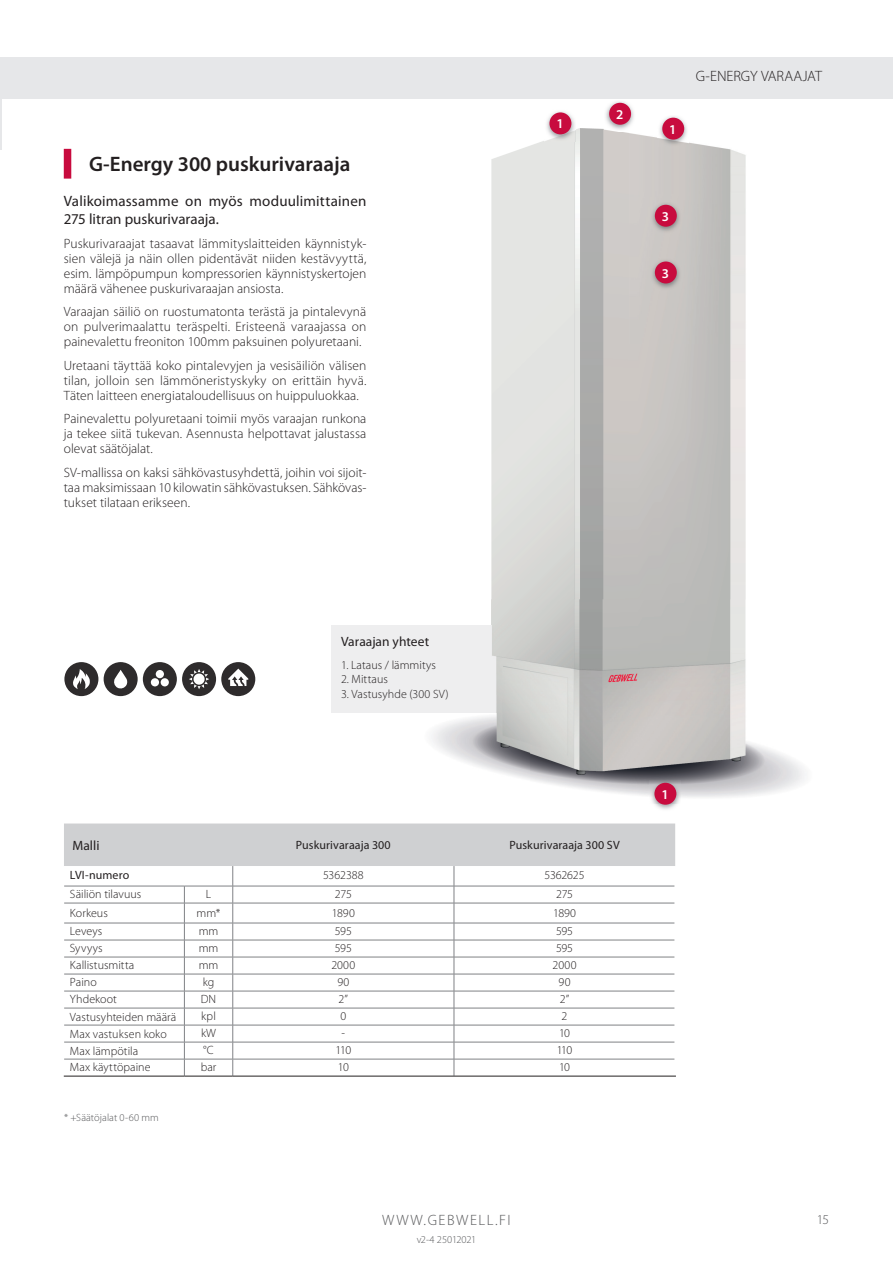
<style>
.page{position:relative;width:893px;height:1263px;background:#fff}
.page>*{position:absolute;margin:0;border:0;box-sizing:border-box;transform-origin:0 0}
.t1{font:600 21px "Myriad Pro";color:#231f20}
.t2{font:15px/18px "Myriad Pro";letter-spacing:.01em;color:#231f20}
.t3{font:300 15px "Myriad Pro";letter-spacing:-.005em;color:#231f20}
.t4{font:300 15px "Myriad Pro";letter-spacing:.1em;color:#57585a}
.t5{font:300 13.5px/15px "Myriad Pro";color:#231f20;text-align:justify}
.t6{font:13.5px "Myriad Pro";color:#231f20}
.t7{font:600 13.5px "Myriad Pro";color:#fff}
.t8{font:300 13.5px "Myriad Pro";color:#57585a}
.t9{font:300 12px "Myriad Pro";letter-spacing:.005em;color:#231f20}
.t10{font:12px "Myriad Pro";letter-spacing:.005em;color:#231f20}
.t11{font:300 12px "Myriad Pro";letter-spacing:-.015em;color:#231f20}
.t12{font:300 10.5px "Myriad Pro";color:#57585a}
.t13{font:300 10.5px "Myriad Pro";letter-spacing:-.03em;color:#57585a}
</style>
<div class="page">
<hr style="left:0;top:57px;width:1px;height:93px;background:#e6e7e9">
<div style="left:331px;top:625px;width:198px;height:88px;background:#eeeeef"></div>
<img style="left:491px;top:128px;width:255px;height:522px">
<img style="left:529px;top:650px;width:277px;height:148px">
<img style="left:431px;top:625px;width:98px;height:154px">
<div style="left:0;top:57px;width:893px;height:42px;background:#e6e7e9"></div>
<svg style="left:64px;top:662px;width:34px;height:34px"></svg>
<svg style="left:104px;top:662px;width:151px;height:34px"></svg>
<div style="left:64px;top:149px;width:7px;height:30px;background:#c80b3e"></div>
<svg style="left:64px;top:823px;width:611px;height:253px"></svg>
<hr style="left:64px;top:886px;width:120px;height:1px;background:#808285">
<hr style="left:184px;top:886px;width:49px;height:1px;background:#808285">
<hr style="left:64px;top:1025px;width:120px;height:1px;background:#808285">
<hr style="left:184px;top:1025px;width:49px;height:1px;background:#808285">
<hr style="left:233px;top:1025px;width:221px;height:1px;background:#808285">
<hr style="left:64px;top:1042px;width:120px;height:1px;background:#808285">
<hr style="left:184px;top:1042px;width:49px;height:1px;background:#808285">
<hr style="left:233px;top:1042px;width:221px;height:1px;background:#808285">
<hr style="left:64px;top:1076px;width:120px;height:1px;background:#231f20">
<hr style="left:184px;top:1076px;width:49px;height:1px;background:#231f20">
<hr style="left:233px;top:1076px;width:221px;height:1px;background:#231f20">
<hr style="left:454px;top:1076px;width:222px;height:1px;background:#231f20">
<img style="left:604px;top:101px;width:32px;height:31px">
<div style="left:609px;top:103px;width:22px;height:22px;background:#c80b3e;border-radius:50%"></div>
<img style="left:650px;top:202px;width:31px;height:31px">
<div style="left:655px;top:205px;width:22px;height:22px;background:#c80b3e;border-radius:50%"></div>
<img style="left:650px;top:259px;width:31px;height:31px">
<div style="left:655px;top:261px;width:22px;height:22px;background:#c80b3e;border-radius:50%"></div>
<img style="left:545px;top:111px;width:31px;height:30px">
<div style="left:549px;top:112px;width:22px;height:22px;background:#c80b3e;border-radius:50%"></div>
<img style="left:657px;top:116px;width:32px;height:30px">
<div style="left:662px;top:118px;width:22px;height:22px;background:#c80b3e;border-radius:50%"></div>
<img style="left:650px;top:780px;width:31px;height:30px">
<div style="left:654px;top:783px;width:22px;height:22px;background:#c80b3e;border-radius:50%"></div>
<h1 class="t1" style="left:89px;top:151px;width:263px">G-Energy 300 puskurivaraaja</h1>
<p class="t2" style="left:64px;top:192px;width:304px">Valikoimassamme on myös moduulimittainen<br>275 litran puskurivaraaja.</p>
<p class="t5" style="left:64px;top:236px;width:304px">Puskurivaraajat tasaavat lämmityslaitteiden käynnistyk&shy;sien välejä ja näin ollen pidentävät niiden kestävyyttä, esim. lämpöpumpun kompressorien käynnistyskertojen määrä vähenee puskurivaraajan ansiosta.</p>
<p class="t5" style="left:64px;top:304px;width:304px">Varaajan säiliö on ruostumatonta terästä ja pintalevynä on pulverimaalattu teräspelti. Eristeenä varaajassa on painevalettu freoniton 100mm paksuinen polyuretaani.</p>
<p class="t5" style="left:64px;top:358px;width:304px">Uretaani täyttää koko pintalevyjen ja vesisäiliön välisen tilan, jolloin sen lämmöneristyskyky on erittäin hyvä.<br>Täten laitteen energiataloudellisuus on huippuluokkaa.</p>
<p class="t5" style="left:64px;top:411px;width:304px">Painevalettu polyuretaani toimii myös varaajan runkona ja tekee siitä tukevan. Asennusta helpottavat jalustassa olevat säätöjalat.</p>
<p class="t5" style="left:64px;top:465px;width:304px">SV-mallissa on kaksi sähkövastusyhdettä, joihin voi sijoit&shy;taa maksimissaan 10 kilowatin sähkövastuksen. Sähkövas&shy;tukset tilataan erikseen.</p>
<p class="t7" style="left:556px;top:115px;width:9px">1</p>
<p class="t7" style="left:616px;top:106px;width:9px">2</p>
<p class="t7" style="left:669px;top:121px;width:9px">1</p>
<p class="t3" style="left:696px;top:67px;width:128px">G-ENERGY VARAAJAT</p>
<p class="t7" style="left:662px;top:208px;width:9px">3</p>
<p class="t7" style="left:662px;top:264px;width:9px">3</p>
<p class="t6" style="left:341px;top:633px;width:90px">Varaajan yhteet</p>
<p class="t9" style="left:341px;top:657px;width:97px">1. Lataus / lämmitys</p>
<p class="t9" style="left:341px;top:672px;width:48px">2. Mittaus</p>
<p class="t9" style="left:341px;top:686px;width:109px">3. Vastusyhde (300 SV)</p>
<p class="t6" style="left:72px;top:837px;width:29px">Malli</p>
<p class="t10" style="left:296px;top:838px;width:96px">Puskurivaraaja 300</p>
<p class="t10" style="left:509px;top:838px;width:112px">Puskurivaraaja 300 SV</p>
<p class="t10" style="left:70px;top:868px;width:61px">LVI-numero</p>
<p class="t9" style="left:323px;top:868px;width:42px">5362388</p>
<p class="t11" style="left:544px;top:868px;width:42px">5362625</p>
<p class="t9" style="left:70px;top:887px;width:73px">Säiliön tilavuus</p>
<p class="t9" style="left:206px;top:887px;width:7px">L</p>
<p class="t9" style="left:335px;top:887px;width:18px">275</p>
<p class="t9" style="left:556px;top:887px;width:18px">275</p>
<p class="t9" style="left:70px;top:905px;width:39px">Korkeus</p>
<p class="t9" style="left:197px;top:905px;width:26px">mm*</p>
<p class="t9" style="left:332px;top:905px;width:24px">1890</p>
<p class="t9" style="left:553px;top:905px;width:24px">1890</p>
<p class="t9" style="left:70px;top:924px;width:34px">Leveys</p>
<p class="t9" style="left:199px;top:924px;width:21px">mm</p>
<p class="t9" style="left:335px;top:924px;width:19px">595</p>
<p class="t9" style="left:556px;top:924px;width:19px">595</p>
<p class="t9" style="left:70px;top:941px;width:34px">Syvyys</p>
<p class="t9" style="left:199px;top:941px;width:21px">mm</p>
<p class="t9" style="left:335px;top:941px;width:19px">595</p>
<p class="t9" style="left:556px;top:941px;width:19px">595</p>
<p class="t9" style="left:70px;top:958px;width:66px">Kallistusmitta</p>
<p class="t9" style="left:199px;top:958px;width:21px">mm</p>
<p class="t9" style="left:331px;top:958px;width:25px">2000</p>
<p class="t9" style="left:553px;top:958px;width:25px">2000</p>
<p class="t9" style="left:70px;top:975px;width:28px">Paino</p>
<p class="t9" style="left:203px;top:975px;width:13px">kg</p>
<p class="t9" style="left:337px;top:975px;width:13px">90</p>
<p class="t9" style="left:559px;top:975px;width:13px">90</p>
<p class="t9" style="left:70px;top:992px;width:49px">Yhdekoot</p>
<p class="t9" style="left:201px;top:992px;width:17px">DN</p>
<p class="t9" style="left:339px;top:992px;width:11px">2”</p>
<p class="t9" style="left:560px;top:992px;width:11px">2”</p>
<p class="t9" style="left:70px;top:1010px;width:108px">Vastusyhteiden määrä</p>
<p class="t9" style="left:201px;top:1009px;width:16px">kpl</p>
<p class="t9" style="left:340px;top:1009px;width:7px">0</p>
<p class="t9" style="left:562px;top:1009px;width:7px">2</p>
<p class="t9" style="left:70px;top:1027px;width:98px">Max vastuksen koko</p>
<p class="t9" style="left:201px;top:1026px;width:17px">kW</p>
<p class="t9" style="left:342px;top:1026px;width:5px">-</p>
<p class="t9" style="left:559px;top:1026px;width:13px">10</p>
<p class="t9" style="left:70px;top:1044px;width:70px">Max lämpötila</p>
<p class="t9" style="left:203px;top:1043px;width:12px">°C</p>
<p class="t9" style="left:335px;top:1043px;width:17px">110</p>
<p class="t9" style="left:557px;top:1043px;width:17px">110</p>
<p class="t9" style="left:70px;top:1060px;width:82px">Max käyttöpaine</p>
<p class="t9" style="left:201px;top:1060px;width:17px">bar</p>
<p class="t9" style="left:338px;top:1060px;width:13px">10</p>
<p class="t9" style="left:559px;top:1060px;width:13px">10</p>
<p class="t12" style="left:64px;top:1111px;width:96px">* +Säätöjalat 0-60 mm</p>
<p class="t7" style="left:661px;top:786px;width:9px">1</p>
<p class="t4" style="left:382px;top:1211px;width:130px">WWW.GEBWELL.FI</p>
<p class="t8" style="left:817px;top:1211px;width:14px">15</p>
<p class="t13" style="left:417px;top:1233px;width:61px">v2-4 25012021</p>
</div>
